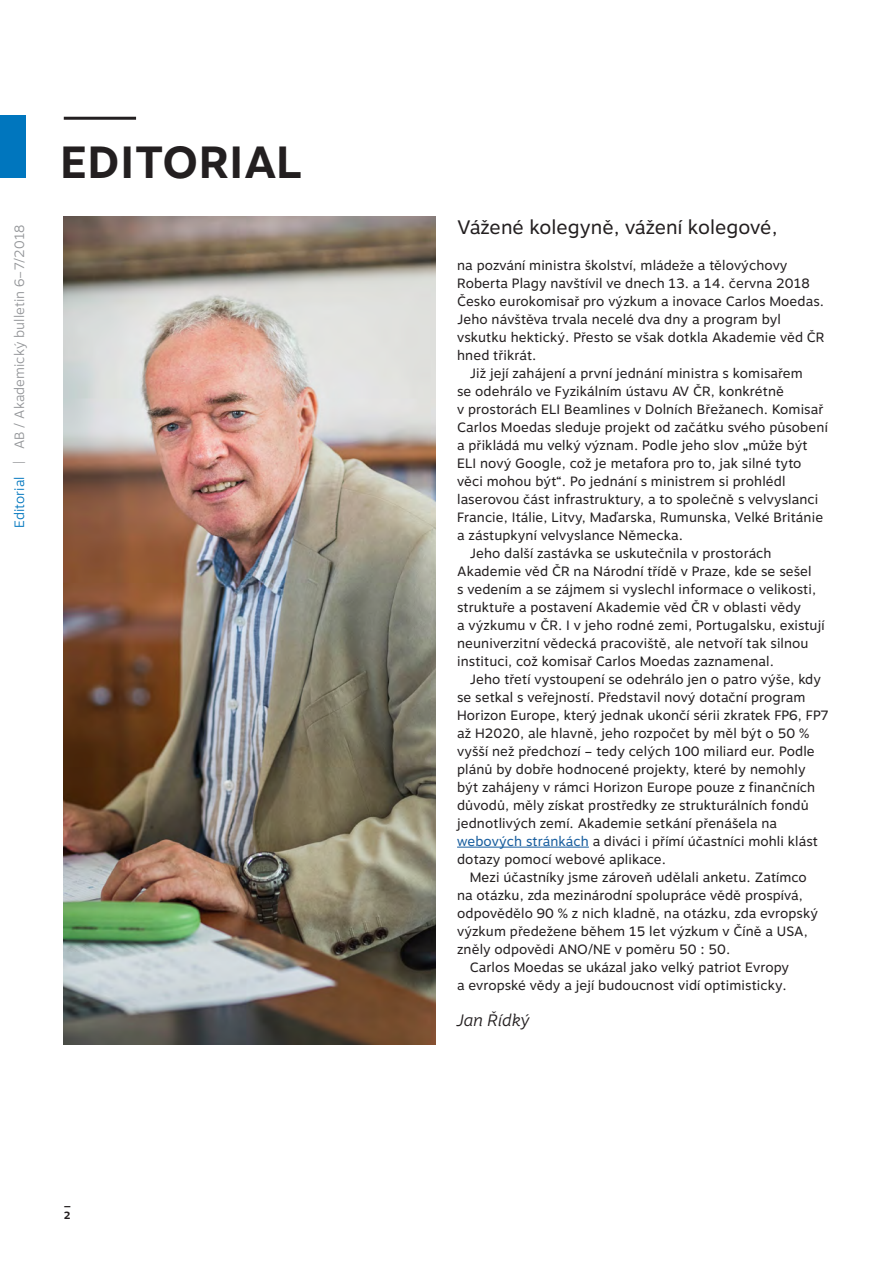
<style>
.page{position:relative;width:893px;height:1263px;background:#fff}
.page>*{position:absolute;margin:0;border:0;box-sizing:border-box;transform-origin:0 0}
.t1{font:700 45px "Motiva Sans";letter-spacing:.01em;color:#231f20}
.Chleba{font:19.5px "Motiva Sans";color:#231f20}
.Chleba-2{font:italic 300 16.5px "Motiva Sans";color:#231f20}
.Chleba-3{font:13.5px/18px "Motiva Sans";letter-spacing:.005em;color:#231f20}
.t2{font:300 13.5px "Motiva Sans";color:#939598}
.t3{font:300 13.5px "Motiva Sans";color:#0076be}
.t4{font:700 10.5px/12.6px "Motiva Sans";color:#231f20}
.s1{color:#175d9e}
</style>
<div class="page">
<div style="left:0;top:116px;width:26px;height:62px;background:#0076be"></div>
<hr style="left:64px;top:117px;width:72px;height:3px;background:#231f20">
<hr style="left:457px;top:847px;width:132px;height:1px;background:#175d9e">
<img style="left:64px;top:216px;width:372px;height:828px">
<p class="t1" style="left:61px;top:129px;width:243px">EDITORIAL</p>
<p class="t2" style="left:9px;top:464px;width:241px;rotate:-90deg">| AB / Akademický bulletin 6–7/2018</p>
<p class="Chleba" style="left:457px;top:213px;width:322px">Vážené kolegyně, vážení kolegové,</p>
<p class="Chleba-3" style="left:457px;top:256px;width:369px">na pozvání ministra školství, mládeže a tělovýchovy Roberta Plagy navštívil ve dnech 13. a 14. června 2018<br>Česko eurokomisař pro výzkum a inovace Carlos Moedas.<br>Jeho návštěva trvala necelé dva dny a program byl vskutku hektický. Přesto se však dotkla Akademie věd ČR hned třikrát.</p>
<p class="Chleba-3" style="left:457px;top:364px;width:372px;text-indent:13px">Již její zahájení a první jednání ministra s komisařem<br>se odehrálo ve Fyzikálním ústavu AV ČR, konkrétně<br>v prostorách ELI Beamlines v Dolních Břežanech. Komisař Carlos Moedas sleduje projekt od začátku svého působení a přikládá mu velký význam. Podle jeho slov „může být ELI nový Google, což je metafora pro to, jak silné tyto věci mohou být“. Po jednání s ministrem si prohlédl laserovou část infrastruktury, a to společně s velvyslanci Francie, Itálie, Litvy, Maďarska, Rumunska, Velké Británie a zástupkyní velvyslance Německa.</p>
<p class="Chleba-3" style="left:457px;top:544px;width:369px;text-indent:13px">Jeho další zastávka se uskutečnila v prostorách Akademie věd ČR na Národní třídě v Praze, kde se sešel<br>s vedením a se zájmem si vyslechl informace o velikosti, struktuře a postavení Akademie věd ČR v oblasti vědy<br>a výzkumu v ČR. I v jeho rodné zemi, Portugalsku, existují neuniverzitní vědecká pracoviště, ale netvoří tak silnou instituci, což komisař Carlos Moedas zaznamenal.</p>
<p class="Chleba-3" style="left:457px;top:670px;width:373px;text-indent:13px">Jeho třetí vystoupení se odehrálo jen o patro výše, kdy se setkal s veřejností. Představil nový dotační program Horizon Europe, který jednak ukončí sérii zkratek FP6, FP7 až H2020, ale hlavně, jeho rozpočet by měl být o 50 % vyšší než předchozí – tedy celých 100 miliard eur. Podle plánů by dobře hodnocené projekty, které by nemohly být zahájeny v rámci Horizon Europe pouze z finančních důvodů, měly získat prostředky ze strukturálních fondů jednotlivých zemí. Akademie setkání přenášela na <span class="s1">webových stránkách</span> a diváci i přímí účastníci mohli klást dotazy pomocí webové aplikace.</p>
<p class="Chleba-3" style="left:457px;top:868px;width:362px;text-indent:13px">Mezi účastníky jsme zároveň udělali anketu. Zatímco na otázku, zda mezinárodní spolupráce vědě prospívá, odpovědělo 90 % z nich kladně, na otázku, zda evropský výzkum předežene během 15 let výzkum v Číně a USA, zněly odpovědi ANO/NE v poměru 50 : 50.</p>
<p class="Chleba-3" style="left:457px;top:958px;width:333px;text-align:right">Carlos Moedas se ukázal jako velký patriot Evropy<br>a evropské vědy a její budoucnost vidí optimisticky.</p>
<p class="Chleba-2" style="left:457px;top:1008px;width:73px">Jan Řídký</p>
<p class="t3" style="left:9px;top:528px;width:53px;rotate:-90deg">Editorial</p>
<p class="t4" style="left:64px;top:1196px;width:9px">_<br>2</p>
</div>
